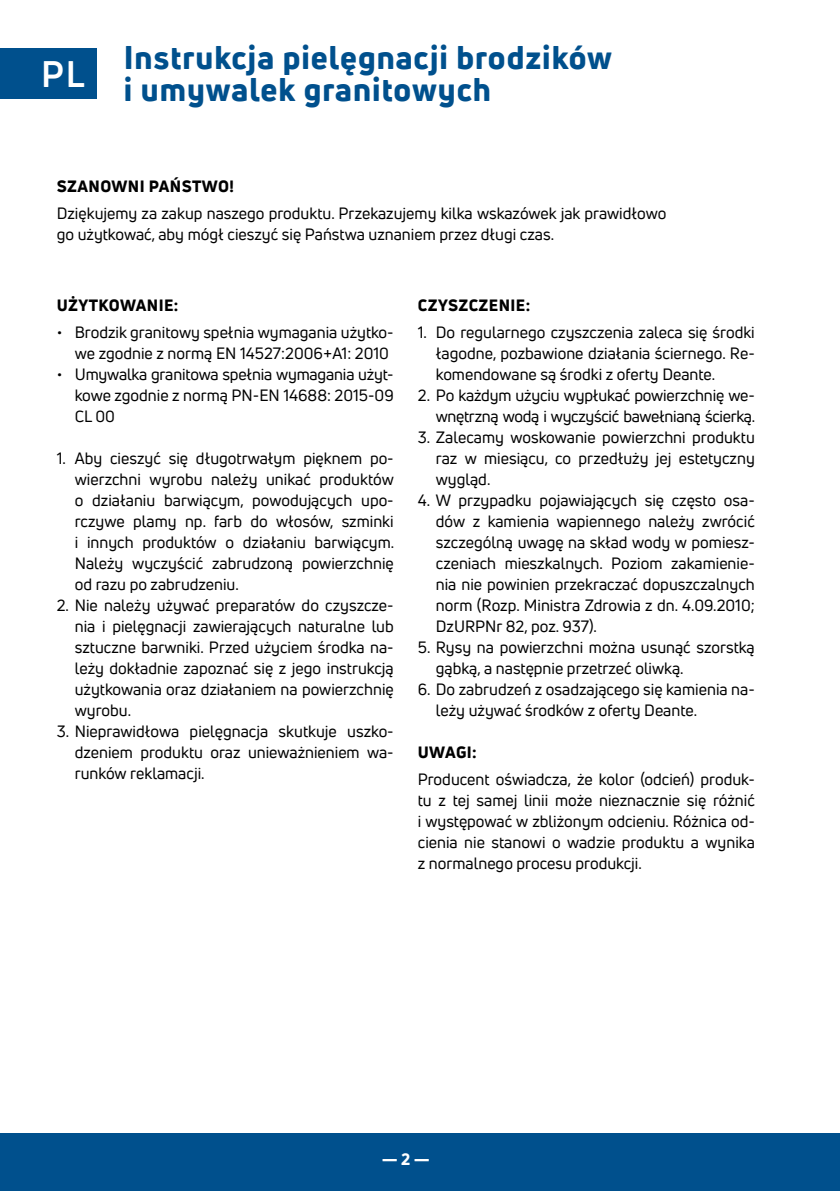
<style>
.page{position:relative;width:840px;height:1191px;background:#fff}
.page>*{position:absolute;margin:0;border:0;box-sizing:border-box;transform-origin:0 0}
.TYTUL{font:700 36px "Uni Neue";color:#fff}
.TYTUL-2{font:800 32px/32px "Uni Neue";letter-spacing:.03em;color:#00508d}
.TEXT{font:16px/21px "Uni Neue";color:#000;text-align:justify}
.TEXT-2{font:16px/21px "Uni Neue";letter-spacing:-.02em;color:#000;text-align:right}
.PODTYTUL{font:800 16px "Uni Neue";letter-spacing:.025em;color:#000}
.t1{font:800 16px "Uni Neue";color:#fff}
</style>
<div class="page">
<div style="left:0;top:1133px;width:839px;height:58px;background:#00508d"></div>
<hr style="left:839px;top:48px;width:1px;height:51px;background:#00508d">
<div style="left:0;top:48px;width:96px;height:51px;background:#00508d"></div>
<p class="TYTUL" style="left:41px;top:52px;width:45px">PL</p>
<p class="TYTUL-2" style="left:124px;top:41px;width:489px">Instrukcja pielęgnacji brodzików i umywalek granitowych</p>
<p class="PODTYTUL" style="left:57px;top:176px;width:178px">SZANOWNI PAŃSTWO!</p>
<p class="TEXT" style="left:57px;top:203px;width:610px">Dziękujemy za zakup naszego produktu. Przekazujemy kilka wskazówek jak prawidłowo go użytkować, aby mógł cieszyć się Państwa uznaniem przez długi czas.</p>
<p class="PODTYTUL" style="left:57px;top:294px;width:123px">UŻYTKOWANIE:</p>
<p class="TEXT" style="left:57px;top:321px;width:338px;text-align:right">• Brodzik granitowy spełnia wymagania użytko&shy;we zgodnie z normą EN 14527:2006+A1: 2010</p>
<p class="TEXT" style="left:75px;top:363px;width:320px;text-indent:-18px">• Umywalka granitowa spełnia wymagania użyt&shy;kowe zgodnie z normą PN-EN 14688: 2015-09<br>CL 00</p>
<p class="TEXT" style="left:75px;top:447px;width:321px;text-indent:-18px">1. Aby cieszyć się długotrwałym pięknem po&shy;wierzchni wyrobu należy unikać produktów o działaniu barwiącym, powodujących upo&shy;rczywe plamy np. farb do włosów, szminki i innych produktów o działaniu barwiącym.<br>Należy wyczyścić zabrudzoną powierzchnię od razu po zabrudzeniu.</p>
<p class="TEXT" style="left:75px;top:594px;width:320px;text-indent:-18px">2. Nie należy używać preparatów do czyszcze&shy;nia i pielęgnacji zawierających naturalne lub sztuczne barwniki. Przed użyciem środka na&shy;leży dokładnie zapoznać się z jego instrukcją użytkowania oraz działaniem na powierzchnię wyrobu.</p>
<p class="TEXT" style="left:75px;top:720px;width:320px;text-indent:-18px">3. Nieprawidłowa pielęgnacja skutkuje uszko&shy;dzeniem produktu oraz unieważnieniem wa&shy;runków reklamacji.</p>
<p class="PODTYTUL" style="left:417px;top:294px;width:114px">CZYSZCZENIE:</p>
<p class="TEXT" style="left:435px;top:321px;width:320px;text-indent:-18px">1. Do regularnego czyszczenia zaleca się środki łagodne, pozbawione działania ściernego. Re&shy;komendowane są środki z oferty Deante.</p>
<p class="TEXT-2" style="left:417px;top:384px;width:339px">2. Po każdym użyciu wypłukać powierzchnię we&shy;wnętrzną wodą i wyczyścić bawełnianą ścierką.</p>
<p class="TEXT" style="left:435px;top:426px;width:320px;text-indent:-18px">3. Zalecamy woskowanie powierzchni produktu raz w miesiącu, co przedłuży jej estetyczny wygląd.</p>
<p class="TEXT" style="left:435px;top:489px;width:320px;text-indent:-18px">4. W przypadku pojawiających się często osa&shy;dów z kamienia wapiennego należy zwrócić szczególną uwagę na skład wody w pomiesz&shy;czeniach mieszkalnych. Poziom zakamienie&shy;nia nie powinien przekraczać dopuszczalnych norm (Rozp. Ministra Zdrowia z dn. 4.09.2010; DzURPNr 82, poz. 937).</p>
<p class="TEXT" style="left:435px;top:636px;width:320px;text-indent:-18px">5. Rysy na powierzchni można usunąć szorstką gąbką, a następnie przetrzeć oliwką.</p>
<p class="TEXT" style="left:435px;top:678px;width:320px;text-indent:-18px">6. Do zabrudzeń z osadzającego się kamienia na&shy;leży używać środków z oferty Deante.</p>
<p class="PODTYTUL" style="left:417px;top:741px;width:60px">UWAGI:</p>
<p class="TEXT" style="left:417px;top:768px;width:338px">Producent oświadcza, że kolor (odcień) produk&shy;tu z tej samej linii może nieznacznie się różnić i występować w zbliżonym odcieniu. Różnica od&shy;cienia nie stanowi o wadzie produktu a wynika z normalnego procesu produkcji.</p>
<p class="t1" style="left:381px;top:1148px;width:49px">— 2 —</p>
</div>
